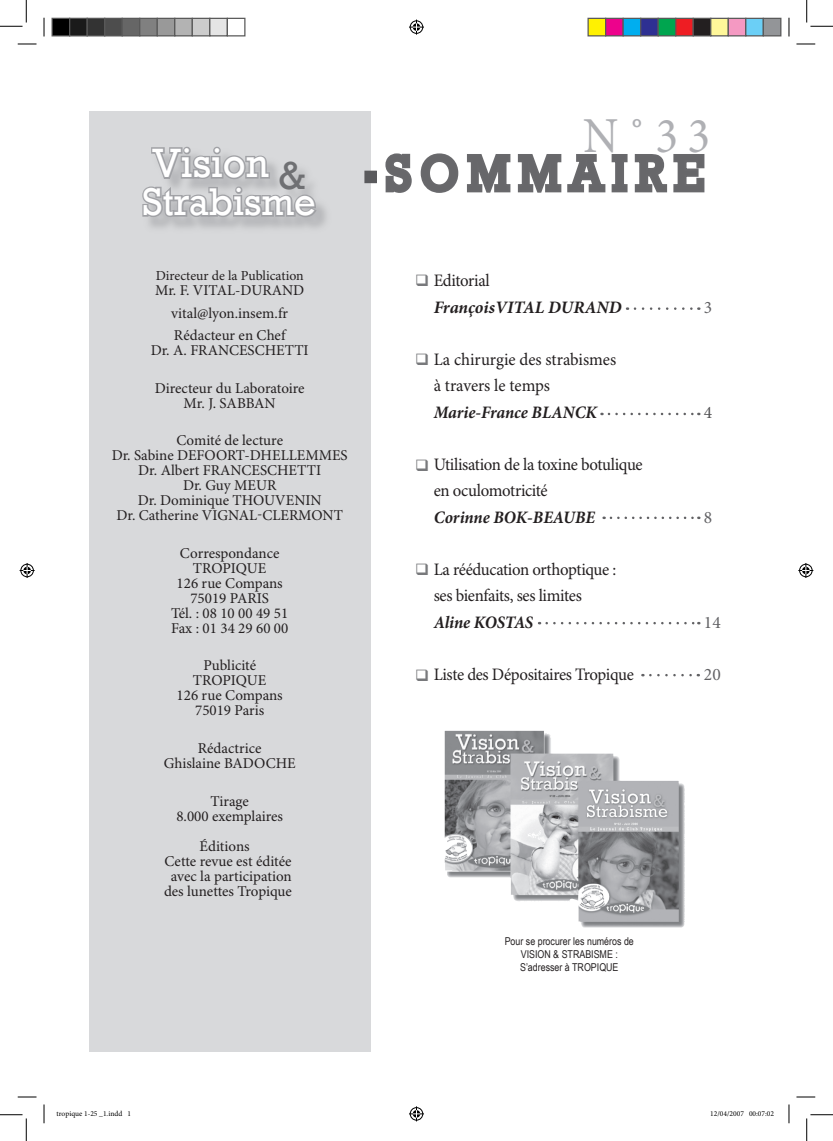
<style>
.page{position:relative;width:833px;height:1141px;background:#fff}
.page>*{position:absolute;margin:0;border:0;box-sizing:border-box;transform-origin:0 0}
.t1{font:50.62px "Rockwell";letter-spacing:.19em;color:#67676a;scale:.94 1}
.t2{font:50.38px "Minion Pro";color:#afb0b4;scale:.94 1}
.t3{font:42px "Rockwell";color:#fff;scale:.95 1}
.t4{font:39.62px "Rockwell";color:#fff;scale:.95 1}
.t5{font:17.5px/26.2px "Minion Pro";letter-spacing:-.02em;color:#231f20;scale:.96 1}
.t6{font:italic 700 17.5px "Minion Pro";letter-spacing:-.005em;color:#231f20;scale:.96 1}
.t7{font:17.5px/26.2px "Minion Pro";color:#231f20;scale:.96 1}
.t8{font:italic 700 17.5px "Minion Pro";letter-spacing:-.005em;color:#231f20}
.t9{font:17.5px "Minion Pro";color:#616164}
.t10{font:17.5px "Minion Pro";color:#535355}
.t11{font:15px/15px "Minion Pro";color:#231f20;text-align:center}
.t12{font:13.75px "Minion Pro";color:#231f20}
.t13{font:10.75px/13px "Arial Narrow";color:#231f20;text-align:center}
.t14{font:7.5px "Minion Pro";color:#000}
</style>
<div class="page">
<div style="left:89px;top:111px;width:281px;height:940px;background:#d8d9db"></div>
<div style="left:365px;top:171px;width:11px;height:11px;background:#5a5a5d"></div>
<div style="left:364px;top:171px;width:12px;height:12px;border:1px solid #5a5a5d"></div>
<svg style="left:385px;top:153px;width:320px;height:40px"></svg>
<svg style="left:142px;top:146px;width:176px;height:73px"></svg>
<svg style="left:634px;top:307px;width:65px;height:3px"></svg>
<svg style="left:608px;top:412px;width:91px;height:3px"></svg>
<svg style="left:610px;top:516px;width:89px;height:3px"></svg>
<svg style="left:650px;top:674px;width:48px;height:2px"></svg>
<svg style="left:546px;top:622px;width:153px;height:2px"></svg>
<img style="left:444px;top:730px;width:240px;height:197px">
<svg style="left:18px;top:43px;width:18px;height:2px"></svg>
<svg style="left:796px;top:43px;width:18px;height:2px"></svg>
<svg style="left:18px;top:1096px;width:18px;height:1px"></svg>
<svg style="left:796px;top:1096px;width:18px;height:1px"></svg>
<svg style="left:43px;top:18px;width:2px;height:18px"></svg>
<svg style="left:43px;top:1104px;width:2px;height:19px"></svg>
<svg style="left:788px;top:18px;width:1px;height:18px"></svg>
<svg style="left:788px;top:1104px;width:1px;height:19px"></svg>
<svg style="left:0;top:0;width:27px;height:27px"></svg>
<svg style="left:0;top:1114px;width:27px;height:26px"></svg>
<svg style="left:806px;top:0;width:26px;height:27px"></svg>
<svg style="left:806px;top:1114px;width:26px;height:26px"></svg>
<svg style="left:409px;top:20px;width:15px;height:15px"></svg>
<svg style="left:409px;top:1106px;width:15px;height:15px"></svg>
<svg style="left:20px;top:563px;width:15px;height:15px"></svg>
<svg style="left:798px;top:563px;width:14px;height:15px"></svg>
<div style="left:52px;top:18px;width:18px;height:18px;background:#000"></div>
<div style="left:51px;top:18px;width:19px;height:18px;border:1px solid #595959"></div>
<div style="left:70px;top:18px;width:17px;height:18px;background:#1a1a1a"></div>
<div style="left:69px;top:18px;width:19px;height:18px;border:1px solid #595959"></div>
<div style="left:87px;top:18px;width:18px;height:18px;background:#333"></div>
<div style="left:86px;top:18px;width:19px;height:18px;border:1px solid #595959"></div>
<div style="left:105px;top:18px;width:17px;height:18px;background:#4d4d4d"></div>
<div style="left:104px;top:18px;width:19px;height:18px;border:1px solid #595959"></div>
<div style="left:122px;top:18px;width:18px;height:18px;background:#666"></div>
<div style="left:121px;top:18px;width:19px;height:18px;border:1px solid #595959"></div>
<div style="left:140px;top:18px;width:17px;height:18px;background:#808080"></div>
<div style="left:139px;top:18px;width:19px;height:18px;border:1px solid #595959"></div>
<div style="left:157px;top:18px;width:18px;height:18px;background:#999"></div>
<div style="left:156px;top:18px;width:19px;height:18px;border:1px solid #595959"></div>
<div style="left:175px;top:18px;width:17px;height:18px;background:#b3b3b3"></div>
<div style="left:174px;top:18px;width:19px;height:18px;border:1px solid #595959"></div>
<div style="left:192px;top:18px;width:18px;height:18px;background:#ccc"></div>
<div style="left:191px;top:18px;width:19px;height:18px;border:1px solid #595959"></div>
<div style="left:210px;top:18px;width:17px;height:18px;background:#e5e5e5"></div>
<div style="left:209px;top:18px;width:19px;height:18px;border:1px solid #595959"></div>
<div style="left:226px;top:18px;width:19px;height:18px;border:1px solid #595959"></div>
<div style="left:587px;top:18px;width:18px;height:18px;background:#fff101"></div>
<div style="left:587px;top:18px;width:19px;height:18px;border:1px solid #595959"></div>
<div style="left:605px;top:18px;width:17px;height:18px;background:#ed028c"></div>
<div style="left:604px;top:18px;width:19px;height:18px;border:1px solid #595959"></div>
<div style="left:622px;top:18px;width:18px;height:18px;background:#00aeef"></div>
<div style="left:622px;top:18px;width:19px;height:18px;border:1px solid #595959"></div>
<div style="left:640px;top:18px;width:17px;height:18px;background:#2e3092"></div>
<div style="left:639px;top:18px;width:19px;height:18px;border:1px solid #595959"></div>
<div style="left:657px;top:18px;width:18px;height:18px;background:#00a54f"></div>
<div style="left:657px;top:18px;width:19px;height:18px;border:1px solid #595959"></div>
<div style="left:675px;top:18px;width:17px;height:18px;background:#ee1d23"></div>
<div style="left:674px;top:18px;width:19px;height:18px;border:1px solid #595959"></div>
<div style="left:692px;top:18px;width:18px;height:18px;background:#231f20"></div>
<div style="left:692px;top:18px;width:19px;height:18px;border:1px solid #595959"></div>
<div style="left:710px;top:18px;width:17px;height:18px;background:#fff79a"></div>
<div style="left:709px;top:18px;width:19px;height:18px;border:1px solid #595959"></div>
<div style="left:727px;top:18px;width:18px;height:18px;background:#f499c2"></div>
<div style="left:727px;top:18px;width:19px;height:18px;border:1px solid #595959"></div>
<div style="left:745px;top:18px;width:17px;height:18px;background:#6bcff6"></div>
<div style="left:744px;top:18px;width:19px;height:18px;border:1px solid #595959"></div>
<div style="left:762px;top:18px;width:18px;height:18px;background:#939598"></div>
<div style="left:762px;top:18px;width:19px;height:18px;border:1px solid #595959"></div>
<h3 class="t3" style="left:152px;top:139px;width:162px">Vision <sub>&amp;</sub></h3>
<h3 class="t4" style="left:142px;top:179px;width:184px">Strabisme</h3>
<p class="t12" style="left:156px;top:267px;width:149px">Directeur de la Publication</p>
<p class="t11" style="left:155px;top:280px;width:151px;line-height:22.5px">Mr. F. VITAL-DURAND vital@lyon.insem.fr<br>Rédacteur en Chef</p>
<p class="t11" style="left:150px;top:343px;width:159px">Dr. A. FRANCESCHETTI</p>
<p class="t11" style="left:155px;top:381px;width:151px">Directeur du Laboratoire<br>Mr. J. SABBAN</p>
<p class="t11" style="left:112px;top:433px;width:237px">Comité de lecture<br>Dr. Sabine DEFOORT-DHELLEMMES<br>Dr. Albert FRANCESCHETTI<br>Dr. Guy MEUR<br>Dr. Dominique THOUVENIN<br>Dr. Catherine VIGNAL-CLERMONT</p>
<p class="t11" style="left:171px;top:546px;width:119px">Correspondance<br>TROPIQUE<br>126 rue Compans<br>75019 PARIS<br>Tél. : 08 10 00 49 51<br>Fax : 01 34 29 60 00</p>
<p class="t11" style="left:176px;top:658px;width:108px">Publicité<br>TROPIQUE<br>126 rue Compans<br>75019 Paris</p>
<p class="t11" style="left:164px;top:741px;width:133px">Rédactrice<br>Ghislaine BADOCHE</p>
<p class="t11" style="left:176px;top:793px;width:108px">Tirage<br>8.000 exemplaires</p>
<p class="t11" style="left:164px;top:838px;width:129px">Éditions<br>Cette revue est éditée avec la participation des lunettes Tropique</p>
<h2 class="t2" style="left:582px;top:105px;width:137px">N˚33</h2>
<h1 class="t1" style="left:385px;top:144px;width:340px">SOMMAIRE</h1>
<p class="t5" style="left:433px;top:268px;width:60px">Editorial</p>
<p class="t8" style="left:433px;top:296px;width:189px">FrançoisVITAL DURAND</p>
<p class="t9" style="left:703px;top:296px;width:10px">3</p>
<p class="t7" style="left:433px;top:347px;width:191px">La chirurgie des strabismes à travers le temps</p>
<p class="t6" style="left:433px;top:401px;width:171px">Marie-France BLANCK</p>
<p class="t10" style="left:703px;top:401px;width:10px">4</p>
<p class="t5" style="left:433px;top:452px;width:219px">Utilisation de la toxine botulique en oculomotricité</p>
<p class="t6" style="left:433px;top:506px;width:169px">Corinne BOK-BEAUBE</p>
<p class="t9" style="left:703px;top:506px;width:10px">8</p>
<p class="t5" style="left:433px;top:557px;width:192px">La rééducation orthoptique : ses bienfaits, ses limites</p>
<p class="t6" style="left:433px;top:611px;width:105px">Aline KOSTAS</p>
<p class="t9" style="left:703px;top:611px;width:18px">14</p>
<p class="t5" style="left:433px;top:662px;width:210px">Liste des Dépositaires Tropique</p>
<p class="t9" style="left:703px;top:664px;width:18px">20</p>
<p class="t13" style="left:504px;top:934px;width:131px">Pour se procurer les numéros de<br>VISION &amp; STRABISME :<br>S’adresser à TROPIQUE</p>
<p class="t14" style="left:56px;top:1108px;width:76px">tropique 1-25 _1.indd 1</p>
<p class="t14" style="left:709px;top:1108px;width:65px">12/04/2007 00:07:02</p>
</div>
